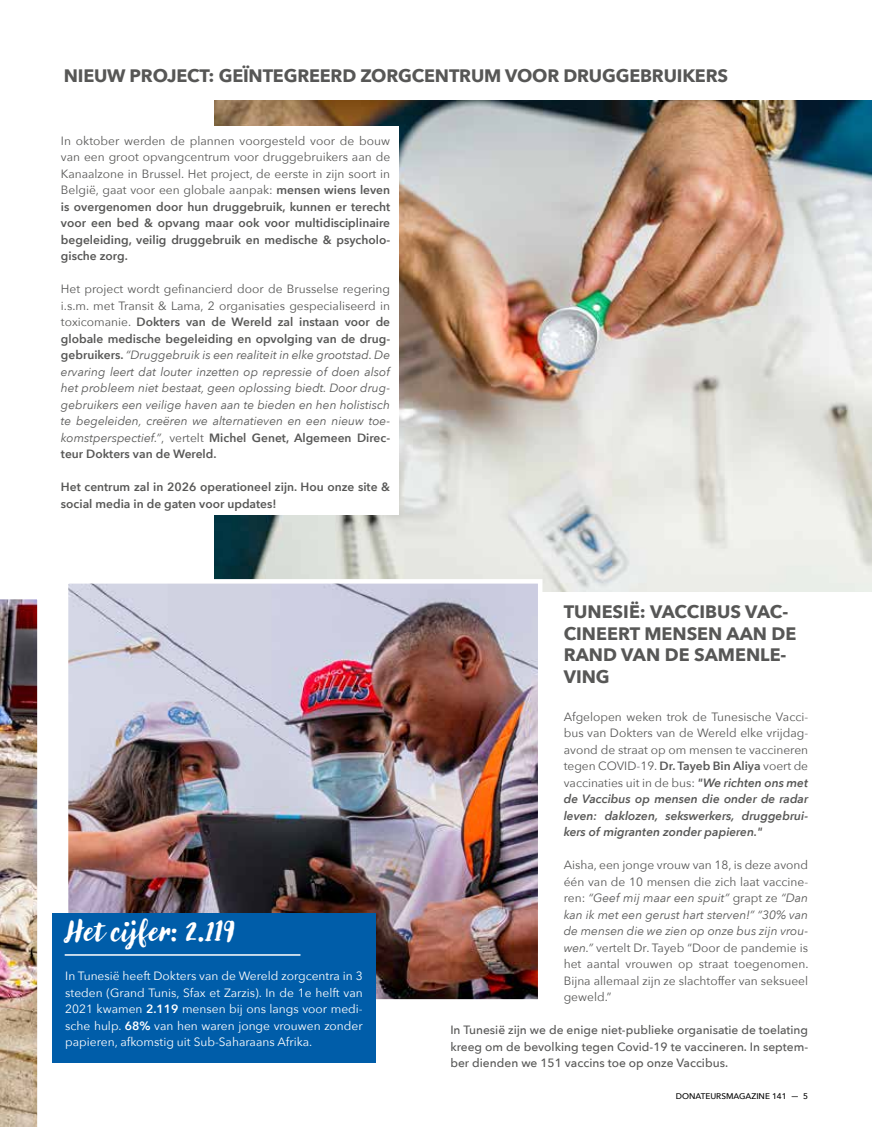
<style>
.page{position:relative;width:872px;height:1127px;background:#fff}
.page>*{position:absolute;margin:0;border:0;box-sizing:border-box;transform-origin:0 0}
.t1{font:30px "Lullabies";color:#fff}
.t2{font:700 18px/21.6px "Avenir Next";letter-spacing:-.01em;color:#575756}
.t3{font:12px/16.5px "Avenir Next";color:#575756;text-align:justify}
.t4{font:italic 12px/16.5px "Avenir Next";color:#575756;text-align:justify}
.t5{font:12px/16.5px "Avenir Next";color:#fff;text-align:justify}
.t6{font:500 12px/16.5px "Avenir Next";color:#575756;text-align:justify}
.t7{font:600 12px/16.5px "Avenir Next";color:#575756}
.t8{font:500 8.25px "Avenir Next";color:#000}
.s1{font-weight:600}
.s2{font-style:normal}
.s3{font-weight:600;font-style:normal}
.s4{font-weight:600;font-style:italic}
.s5{font-style:italic}
.s6{font-family:"Helvetica";font-weight:400}
</style>
<div class="page">
<img style="left:215px;top:100px;width:657px;height:492px">
<img style="left:69px;top:584px;width:468px;height:414px">
<div style="left:64px;top:579px;width:478px;height:424px;border:4px solid #fff"></div>
<div style="left:52px;top:126px;width:347px;height:388px;background:#fff"></div>
<div style="left:52px;top:913px;width:323px;height:149px;background:#005da9"></div>
<hr style="left:65px;top:954px;width:235px;height:2px;background:#fff">
<img style="left:0;top:599px;width:38px;height:528px">
<h2 class="t2" style="left:64px;top:64px;width:666px">NIEUW PROJECT: GEÏNTEGREERD ZORGCENTRUM VOOR DRUGGEBRUIKERS</h2>
<p class="t3" style="left:61px;top:132px;width:331px">In oktober werden de plannen voorgesteld voor de bouw van een groot opvangcentrum voor druggebruikers aan de Kanaalzone in Brussel. Het project, de eerste in zijn soort in België, gaat voor een globale aanpak: <span class="s1">mensen wiens leven is overgenomen door hun druggebruik, kunnen er terecht voor een bed &amp; opvang maar ook voor multidisciplinaire begeleiding, veilig druggebruik en medische &amp; psycholo&shy;gische zorg.</span></p>
<p class="t4" style="left:61px;top:280px;width:331px"><span class="s2">Het project wordt gefinancierd door de Brusselse regering i.s.m. met Transit &amp; Lama, 2 organisaties gespecialiseerd in toxicomanie.</span> <span class="s3">Dokters van de Wereld zal instaan voor de globale medische begeleiding en opvolging van de drug&shy;gebruikers.</span> “Druggebruik is een realiteit in elke grootstad. De ervaring leert dat louter inzetten op repressie of doen alsof het probleem niet bestaat, geen oplossing biedt. Door drug&shy;gebruikers een veilige haven aan te bieden en hen holistisch te begeleiden, creëren we alternatieven en een nieuw toe&shy;komstperspectief.”<span class="s2">, vertelt</span> <span class="s3">Michel Genet, Algemeen Direc&shy;teur Dokters van de Wereld.</span></p>
<p class="t7" style="left:61px;top:479px;width:331px">Het centrum zal in 2026 operationeel zijn. Hou onze site &amp; social media in de gaten voor updates!</p>
<h1 class="t1" style="left:65px;top:912px;width:172px">Het cijfer: 2.119</h1>
<p class="t5" style="left:65px;top:967px;width:299px">In Tunesië heeft Dokters van de Wereld zorgcentra in 3 steden (Grand Tunis, Sfax et Zarzis). In de 1e helft van 2021 kwamen <span class="s1">2.119</span> mensen bij ons langs voor medi&shy;sche hulp. <span class="s1">68%</span> van hen waren jonge vrouwen zonder papieren, afkomstig uit Sub-Saharaans Afrika.</p>
<h2 class="t2" style="left:564px;top:600px;width:234px">TUNESIË: VACCIBUS VAC-<br>CINEERT MENSEN AAN DE<br>RAND VAN DE SAMENLE-<br>VING</h2>
<p class="t3" style="left:564px;top:708px;width:246px">Afgelopen weken trok de Tunesische Vacci&shy;bus van Dokters van de Wereld elke vrijdag&shy;avond de straat op om mensen te vaccineren tegen COVID-19. <span class="s1">Dr. Tayeb Bin Aliya</span> voert de vaccinaties uit in de bus: <span class="s4">"We richten ons met de Vaccibus op mensen die onder de radar leven: daklozen, sekswerkers, druggebrui&shy;kers of migranten zonder papieren."</span></p>
<p class="t3" style="left:564px;top:856px;width:246px">Aisha, een jonge vrouw van 18, is deze avond één van de 10 mensen die zich laat vaccine&shy;ren: <span class="s5">“Geef mij maar een spuit”</span> grapt ze <span class="s5">“Dan kan ik met een gerust hart sterven!” “30% van de mensen die we zien op onze bus zijn vrou&shy;wen.”</span> vertelt Dr. Tayeb “Door de pandemie is het aantal vrouwen op straat toegenomen.<br>Bijna allemaal zijn ze slachtoffer van seksueel geweld.”</p>
<p class="t6" style="left:450px;top:1021px;width:359px">In Tunesië zijn we de enige niet-publieke organisatie de toelating kreeg om de bevolking tegen Covid-19 te vaccineren. In septem&shy;ber dienden we 151 vaccins toe op onze Vaccibus.</p>
<p class="t8" style="left:675px;top:1089px;width:134px">DONATEURSMAGAZINE 141 <span class="s6">—</span> 5</p>
</div>
